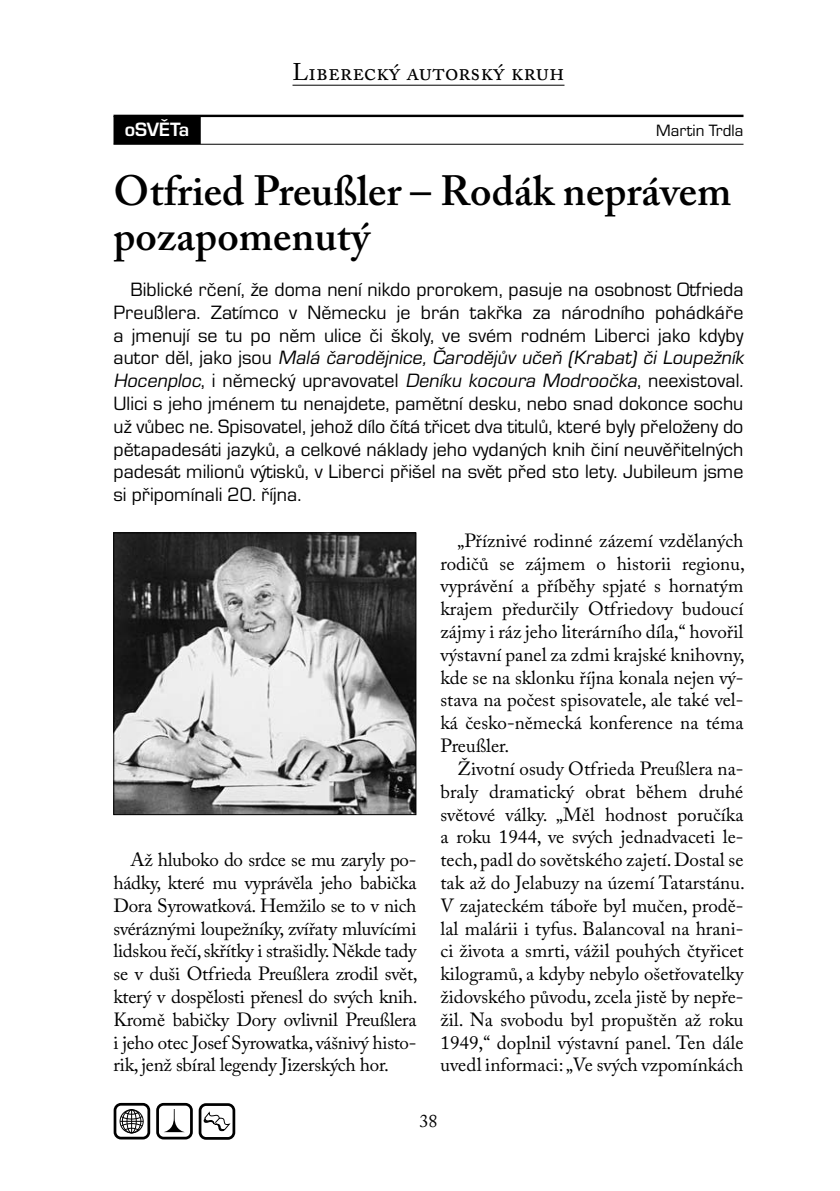
<style>
.page{position:relative;width:840px;height:1191px;background:#fff}
.page>*{position:absolute;margin:0;border:0;box-sizing:border-box;transform-origin:0 0}
.t1{font:600 42px/45.6px "Adobe Caslon Pro";color:#000}
.t2{font:24px "Adobe Caslon Pro";color:#000}
.t3{font:20px/22.8px "Eurostile TCE";color:#000;text-align:justify}
.t4{font:700 20px "Eurostile TCE";color:#fff}
.t5{font:19px/22.8px "Adobe Caslon Pro";color:#000;text-align:justify}
.t6{font:18px "Adobe Caslon Pro";color:#000}
.t7{font:17px "Eurostile TCE";color:#000}
.s1{font-style:italic}
</style>
<div class="page">
<div style="left:114px;top:1103px;width:36px;height:36px;border:3px solid #000;border-radius:6px"></div>
<div style="left:156px;top:1103px;width:37px;height:36px;border:3px solid #000;border-radius:6px"></div>
<div style="left:198px;top:1103px;width:37px;height:36px;border:3px solid #000;border-radius:6px"></div>
<svg style="left:164px;top:1109px;width:20px;height:23px"></svg>
<div style="left:120px;top:1109px;width:23px;height:24px;border:1px solid #000;border-radius:50%"></div>
<div style="left:122px;top:1109px;width:19px;height:24px;border:1px solid #000;border-radius:50%"></div>
<div style="left:126px;top:1109px;width:11px;height:24px;border:1px solid #000;border-radius:50%"></div>
<svg style="left:120px;top:1109px;width:23px;height:23px"></svg>
<svg style="left:203px;top:1111px;width:26px;height:20px"></svg>
<hr style="left:292px;top:85px;width:272px;height:1px;background:#000">
<hr style="left:113px;top:144px;width:630px;height:1px;background:#000">
<hr style="left:113px;top:115px;width:630px;height:2px;background:#000">
<div style="left:113px;top:116px;width:88px;height:28px;background:#000"></div>
<img style="left:115px;top:534px;width:299px;height:279px">
<div style="left:113px;top:532px;width:303px;height:283px;border:1px solid #000"></div>
<p class="t2" style="left:292px;top:63px;width:273px">Liberecký autorský kruh</p>
<p class="t4" style="left:125px;top:122px;width:66px">oSVĚTa</p>
<p class="t7" style="left:656px;top:124px;width:89px">Martin Trdla</p>
<p class="t1" style="left:113px;top:172px;width:619px">Otfried Preußler – Rodák neprávem pozapomenutý</p>
<p class="t3" style="left:113px;top:279px;width:631px;text-indent:17px">Biblické rčení, že doma není nikdo prorokem, pasuje na osobnost Otfrieda Preußlera. Zatímco v Německu je brán takřka za národního pohádkáře a jmenují se tu po něm ulice či školy, ve svém rodném Liberci jako kdyby a u t o r d ě l , j a ko j s o u <span class="s1">Malá čarodějnice, Čarodějův učeň (Krabat) či Loupežník Hocenploc</span>, i německý upravovatel <span class="s1">Deníku kocoura Modroočka</span>, neexistoval.<br>Ulici s jeho jménem tu nenajdete, pamětní desku, nebo snad dokonce sochu už vůbec ne. Spisovatel, jehož dílo čítá třicet dva titulů, které byly přeloženy do pětapadesáti jazyků, a celkové náklady jeho vydaných knih činí neuvěřitelných padesát milionů výtisků, v Liberci přišel na svět před sto lety. Jubileum jsme si připomínali 20. října.</p>
<p class="t5" style="left:113px;top:850px;width:305px;text-indent:17px">Až hluboko do srdce se mu zaryly po&shy;hádky, které mu vyprávěla jeho babička Dora Syrowatková. Hemžilo se to v nich svéráznými loupežníky, zvířaty mluvícími lidskou řečí, skřítky i strašidly. Někde tady se v duši Otfrieda Preußlera zrodil svět, který v dospělosti přenesl do svých knih.<br>Kromě babičky Dory ovlivnil Preußlera i jeho otec Josef Syrowatka, vášnivý histo&shy;rik, jenž sbíral legendy Jizerských hor.</p>
<p class="t5" style="left:457px;top:531px;width:287px">„Příznivé rodinné zázemí vzdělaných</p>
<p class="t5" style="left:440px;top:554px;width:305px">rodičů se zájmem o historii regionu,</p>
<p class="t5" style="left:440px;top:576px;width:304px">vyprávění a příběhy spjaté s hornatým</p>
<p class="t5" style="left:440px;top:599px;width:304px">krajem předurčily Otfriedovy budoucí</p>
<p class="t5" style="left:440px;top:622px;width:304px">zájmy i ráz jeho literárního díla,“ hovořil</p>
<p class="t5" style="left:440px;top:645px;width:305px">výstavní panel za zdmi krajské knihovny,</p>
<p class="t5" style="left:440px;top:668px;width:304px">kde se na sklonku října konala nejen vý-</p>
<p class="t5" style="left:440px;top:690px;width:304px">stava na počest spisovatele, ale také vel-</p>
<p class="t5" style="left:440px;top:713px;width:304px">ká česko-německá konference na téma</p>
<p class="t5" style="left:440px;top:736px;width:70px">Preußler.</p>
<p class="t5" style="left:457px;top:759px;width:287px">Životní osudy Otfrieda Preußlera na-</p>
<p class="t5" style="left:440px;top:782px;width:304px">braly dramatický obrat během druhé</p>
<p class="t5" style="left:440px;top:804px;width:304px">světové války. „Měl hodnost poručíka</p>
<p class="t5" style="left:440px;top:827px;width:304px">a roku 1944, ve svých jednadvaceti le-</p>
<p class="t5" style="left:440px;top:850px;width:304px">tech, padl do sovětského zajetí. Dostal se</p>
<p class="t5" style="left:440px;top:873px;width:305px">tak až do Jelabuzy na území Tatarstánu.</p>
<p class="t5" style="left:440px;top:896px;width:304px">V zajateckém táboře byl mučen, prodě-</p>
<p class="t5" style="left:440px;top:918px;width:304px">lal malárii i tyfus. Balancoval na hrani-</p>
<p class="t5" style="left:440px;top:941px;width:304px">ci života a smrti, vážil pouhých čtyřicet</p>
<p class="t5" style="left:440px;top:964px;width:304px">kilogramů, a kdyby nebylo ošetřovatelky</p>
<p class="t5" style="left:440px;top:987px;width:304px">židovského původu, zcela jistě by nepře-</p>
<p class="t5" style="left:440px;top:1010px;width:304px">žil. Na svobodu byl propuštěn až roku</p>
<p class="t5" style="left:440px;top:1032px;width:304px">1949,“ doplnil výstavní panel. Ten dále</p>
<p class="t5" style="left:440px;top:1055px;width:304px">uvedl informaci: „Ve svých vzpomínkách</p>
<p class="t6" style="left:419px;top:1113px;width:19px">38</p>
</div>
